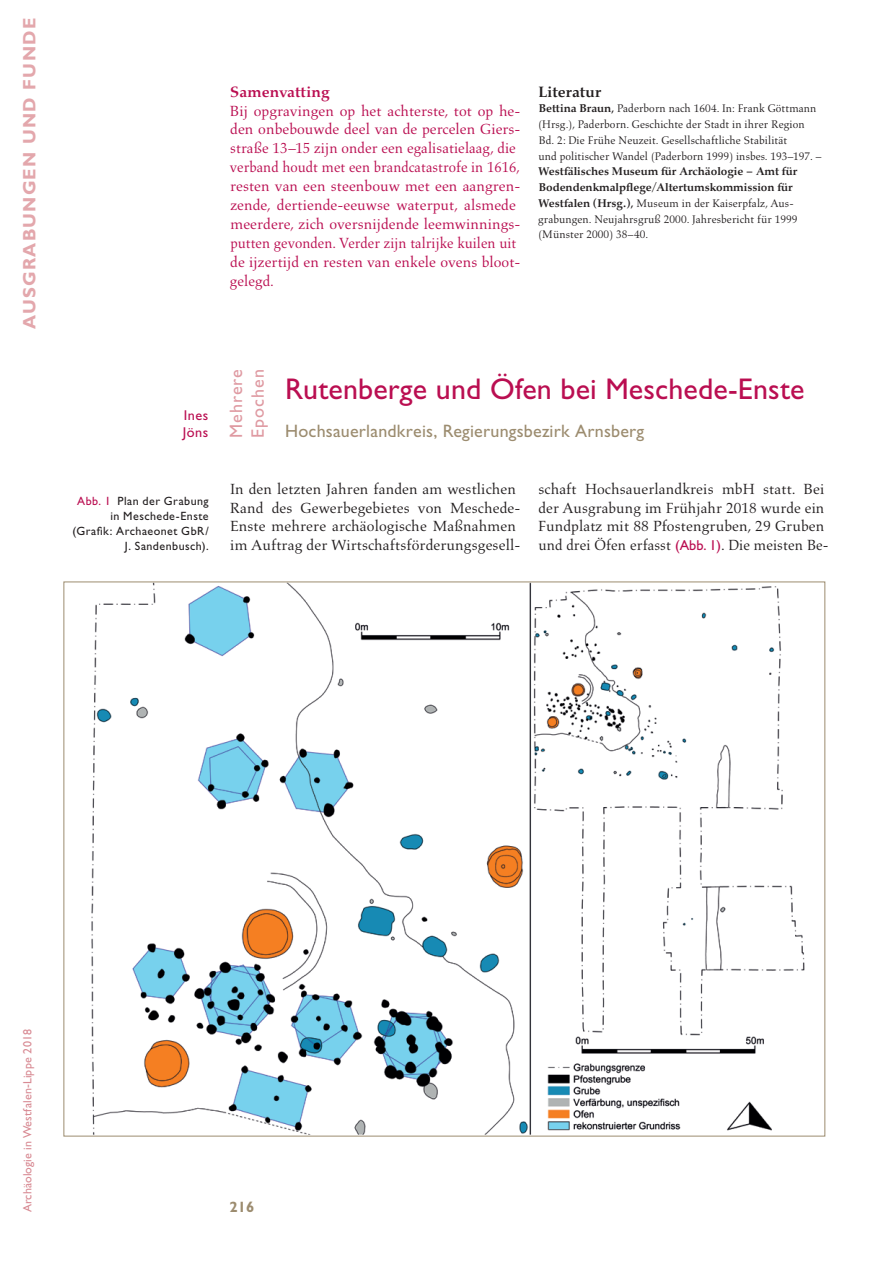
<style>
.page{position:relative;width:893px;height:1263px;background:#fff}
.page>*{position:absolute;margin:0;border:0;box-sizing:border-box;transform-origin:0 0}
.t1{font:30px "Gill Sans Std";letter-spacing:.005em;color:#ba0e51}
.t2{font:18px "Gill Sans Std";letter-spacing:.015em;color:#9c8c6f}
.t3{font:18px "Gill Sans Std Bold 5";letter-spacing:.07em;color:#e3a7ac}
.t4{font:18px/21.6px "Gill Sans Std";letter-spacing:.06em;color:#df9aa2}
.t5{font:15px/18.9px "Aldus LT Std";letter-spacing:.005em;color:#ba0e51}
.t6{font:15px/18.9px "Aldus LT Std";letter-spacing:.005em;color:#231f20}
.t7{font:700 15px "Aldus Nova";letter-spacing:.015em;color:#ba0e51}
.t8{font:700 15px "Aldus Nova";letter-spacing:.015em;color:#231f20}
.t9{font:700 15px "Gill Sans Std";color:#9c8c6f}
.t10{font:14.25px/17.1px "Gill Sans Std";letter-spacing:.035em;color:#ba0e51}
.t11{font:12px/15px "Gill Sans Std";letter-spacing:.04em;color:#231f20;text-align:right}
.t12{font:12px "Gill Sans Std 5";letter-spacing:.01em;color:#d88a93}
.t13{font:11.25px/15.8px "Aldus LT Std";letter-spacing:.01em;color:#231f20}
.t14{font:11.25px "Aldus Nova Bold 2";color:#231f20}
.t15{font:700 11.25px "Aldus Nova";color:#231f20}
.s1{font-family:"Aldus Nova";font-weight:700}
.s2{color:#ba0e51}
.s3{font-family:"Gill Sans Std";font-size:14.4px;color:#ba0e51}
</style>
<div class="page">
<img style="left:91px;top:584px;width:714px;height:550px">
<p class="t3" style="left:19px;top:329px;width:312px;rotate:-90deg">AUSGRABUNGEN UND FUNDE</p>
<p class="t7" style="left:230px;top:83px;width:101px">Samenvatting</p>
<p class="t5" style="left:230px;top:101px;width:292px">Bij opgravingen op het achterste, tot op he&shy;den onbebouwde deel van de percelen Giers&shy;straße 13–15 zijn onder een egalisatielaag, die verband houdt met een brandcatastrofe in 1616, resten van een steenbouw met een aangren&shy;zende, dertiende-eeuwse waterput, alsmede meerdere, zich oversnijdende leemwinnings&shy;putten gevonden. Verder zijn talrijke kuilen uit de ijzertijd en resten van enkele ovens bloot&shy;gelegd.</p>
<p class="t8" style="left:538px;top:83px;width:64px">Literatur</p>
<p class="t13" style="left:538px;top:101px;width:284px"><span class="s1">Bettina Braun,</span> Paderborn nach 1604. In: Frank Göttmann (Hrsg.), Paderborn. Geschichte der Stadt in ihrer Region Bd. 2: Die Frühe Neuzeit. Gesellschaftliche Stabilität<br>und politischer Wandel (Paderborn 1999) insbes. 193–197. –</p>
<p class="t15" style="left:538px;top:165px;width:261px">Westfälisches Museum für Archäologie – Amt für</p>
<p class="t14" style="left:539px;top:181px;width:256px">Bodendenkmalpflege/Altertumskommission für</p>
<p class="t13" style="left:538px;top:195px;width:261px"><span class="s1">Westfalen (Hrsg.),</span> Museum in der Kaiserpfalz, Aus&shy;grabungen. Neujahrsgruß 2000. Jahresbericht für 1999 (Münster 2000) 38–40.</p>
<p class="t10" style="left:183px;top:406px;width:27px">Ines<br>Jöns</p>
<p class="t11" style="left:72px;top:494px;width:138px"><span class="s2">Abb. 1</span> Plan der Grabung in Meschede-Enste (Grafik: Archaeonet GbR/<br>J. Sandenbusch).</p>
<p class="t4" style="left:225px;top:438px;width:70px;rotate:-90deg">Mehrere<br>Epochen</p>
<h1 class="t1" style="left:285px;top:371px;width:521px">Rutenberge und Öfen bei Meschede-Enste</h1>
<p class="t2" style="left:285px;top:420px;width:361px">Hochsauerlandkreis, Regierungsbezirk Arnsberg</p>
<p class="t6" style="left:230px;top:479px;width:292px">In den letzten Jahren fanden am westlichen Rand des Gewerbegebietes von Meschede-Enste mehrere archäologische Maßnahmen im Auftrag der Wirtschaftsförderungsgesell-</p>
<p class="t6" style="left:538px;top:479px;width:292px">schaft Hochsauerlandkreis mbH statt. Bei der Ausgrabung im Frühjahr 2018 wurde ein Fundplatz mit 88 Pfostengruben, 29 Gruben und drei Öfen erfasst <span class="s3">(Abb. 1)</span>. Die meisten Be-</p>
<p class="t12" style="left:21px;top:1212px;width:184px;rotate:-90deg">Archäologie in Westfalen-Lippe 2018</p>
<p class="t9" style="left:230px;top:1198px;width:26px">216</p>
</div>
